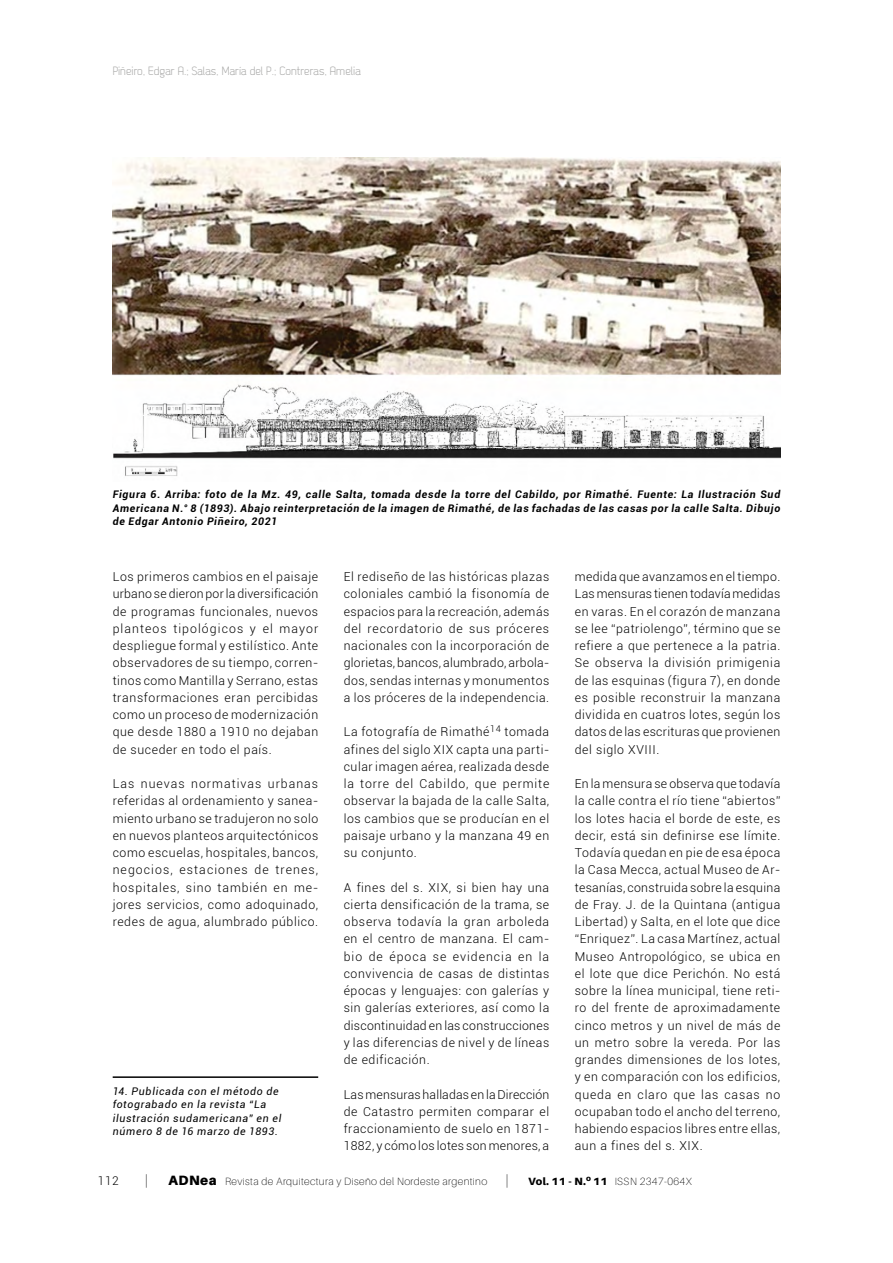
<style>
.page{position:relative;width:893px;height:1263px;background:#fff}
.page>*{position:absolute;margin:0;border:0;box-sizing:border-box;transform-origin:0 0}
.t1{font:100 13.5px "Aileron";color:#000}
.TEXTO_2018{font:300 12.3px/17.2px "Roboto";letter-spacing:.05em;color:#000;text-align:justify}
.t2{font:12px "Dekar";color:#a8a8a7}
.t3{font:300 12px "Roboto";color:#000}
.Epígrafes{font:italic 700 10.5px/13.5px "Roboto";letter-spacing:.07em;color:#000;text-align:justify}
.NOTAS{font:italic 10.5px/13.5px "Roboto";letter-spacing:.07em;color:#000}
.t4{font:100 10.5px "Aileron";letter-spacing:.04em;color:#000}
.s1{font-weight:900;font-size:13.5px}
.s2{font-weight:900}
</style>
<div class="page">
<img style="left:113px;top:157px;width:667px;height:319px">
<hr style="left:113px;top:1076px;width:205px;height:2px;background:#000">
<p class="t2" style="left:113px;top:65px;width:250px">Piñeiro, Edgar A.; Salas, María del P.; Contreras, Amelia</p>
<p class="Epígrafes" style="left:113px;top:487px;width:669px">Figura 6. Arriba: foto de la Mz. 49, calle Salta, tomada desde la torre del Cabildo, por Rimathé. Fuente: La Ilustración Sud Americana N.° 8 (1893). Abajo reinterpretación de la imagen de Rimathé, de las fachadas de las casas por la calle Salta. Dibujo de Edgar Antonio Piñeiro, 2021</p>
<p class="TEXTO_2018" style="left:113px;top:568px;width:207px">Los primeros cambios en el paisaje urbano se dieron por la diversificación de programas funcionales, nuevos planteos tipológicos y el mayor despliegue formal y estilístico. Ante observadores de su tiempo, corren&shy;tinos como Mantilla y Serrano, estas transformaciones eran percibidas como un proceso de modernización que desde 1880 a 1910 no dejaban de suceder en todo el país.</p>
<p class="TEXTO_2018" style="left:113px;top:775px;width:207px">Las nuevas normativas urbanas referidas al ordenamiento y sanea&shy;miento urbano se tradujeron no solo en nuevos planteos arquitectónicos como escuelas, hospitales, bancos, negocios, estaciones de trenes, hospitales, sino también en me&shy;jores servicios, como adoquinado, redes de agua, alumbrado público.</p>
<p class="NOTAS" style="left:113px;top:1084px;width:170px">14. Publicada con el método de fotograbado en la revista “La ilustración sudamericana” en el número 8 de 16 marzo de 1893.</p>
<p class="TEXTO_2018" style="left:344px;top:568px;width:207px">El rediseño de las históricas plazas coloniales cambió la fisonomía de espacios para la recreación, además del recordatorio de sus próceres nacionales con la incorporación de glorietas, bancos, alumbrado, arbola&shy;dos, sendas internas y monumentos a los próceres de la independencia.</p>
<p class="TEXTO_2018" style="left:344px;top:723px;width:207px">La fotografía de Rimathé<sup>14</sup> tomada afines del siglo XIX capta una parti&shy;cular imagen aérea, realizada desde la torre del Cabildo, que permite observar la bajada de la calle Salta, los cambios que se producían en el paisaje urbano y la manzana 49 en su conjunto.</p>
<p class="TEXTO_2018" style="left:344px;top:878px;width:207px">A fines del s. XIX, si bien hay una cierta densificación de la trama, se observa todavía la gran arboleda en el centro de manzana. El cam&shy;bio de época se evidencia en la convivencia de casas de distintas épocas y lenguajes: con galerías y sin galerías exteriores, así como la discontinuidad en las construcciones y las diferencias de nivel y de líneas de edificación.</p>
<p class="TEXTO_2018" style="left:344px;top:1085px;width:207px">Las mensuras halladas en la Dirección de Catastro permiten comparar el fraccionamiento de suelo en 1871- 1882, y cómo los lotes son menores, a</p>
<p class="TEXTO_2018" style="left:575px;top:568px;width:207px">medida que avanzamos en el tiempo.<br>Las mensuras tienen todavía medidas en varas. En el corazón de manzana se lee “patriolengo”, término que se refiere a que pertenece a la patria.<br>Se observa la división primigenia de las esquinas (figura 7), en donde es posible reconstruir la manzana dividida en cuatros lotes, según los datos de las escrituras que provienen del siglo XVIII.</p>
<p class="TEXTO_2018" style="left:575px;top:775px;width:207px">En la mensura se observa que todavía la calle contra el río tiene “abiertos” los lotes hacia el borde de este, es decir, está sin definirse ese límite.<br>Todavía quedan en pie de esa época la Casa Mecca, actual Museo de Ar&shy;tesanías, construida sobre la esquina de Fray. J. de la Quintana (antigua Libertad) y Salta, en el lote que dice “Enriquez”. La casa Martínez, actual Museo Antropológico, se ubica en el lote que dice Perichón. No está sobre la línea municipal, tiene reti&shy;ro del frente de aproximadamente cinco metros y un nivel de más de un metro sobre la vereda. Por las grandes dimensiones de los lotes, y en comparación con los edificios, queda en claro que las casas no ocupaban todo el ancho del terreno, habiendo espacios libres entre ellas, aun a fines del s. XIX.</p>
<p class="t3" style="left:98px;top:1172px;width:23px">112</p>
<p class="t1" style="left:145px;top:1173px;width:5px">|</p>
<p class="t4" style="left:169px;top:1175px;width:320px"><span class="s1">ADNea</span> Revista de Arquitectura y Diseño del Nordeste argentino</p>
<p class="t1" style="left:506px;top:1173px;width:5px">|</p>
<p class="t4" style="left:528px;top:1175px;width:165px"><span class="s2">Vol. 11 - N.</span><sup>o</sup> <span class="s2">11</span> ISSN 2347-064X</p>
</div>
